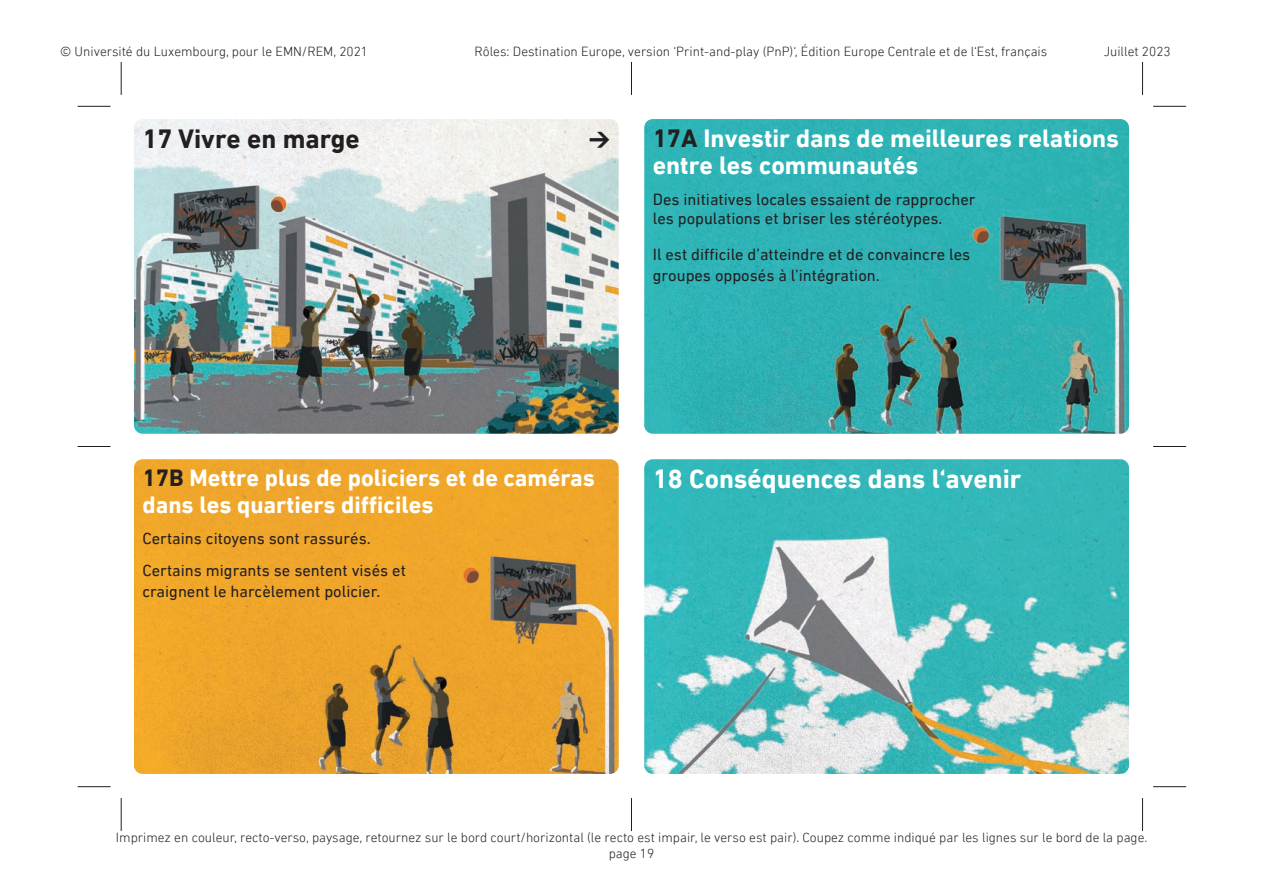
<style>
.page{position:relative;width:1263px;height:893px;background:#fff}
.page>*{position:absolute;margin:0;border:0;box-sizing:border-box;transform-origin:0 0}
.t1{font:700 27px "DIN Next LT Pro";color:#fff}
.t2{font:700 27px "DIN Next LT Pro";color:#231f20}
.t3{font:700 25.5px/27px "DIN Next LT Pro";color:#fff}
.t4{font:700 24px/27px "DIN Next LT Pro";color:#fff}
.t5{font:900 21px "DIN";color:#231f20}
.t6{font:16.5px/31.5px "DIN Next LT Pro";color:#231f20}
.t7{font:300 13.5px/16.2px "DIN Next LT Pro";color:#231f20;text-align:center}
.s1{color:#231f20}
</style>
<div class="page">
<img style="left:134px;top:119px;width:485px;height:315px">
<svg style="left:134px;top:459px;width:485px;height:315px;background:#e19e2e"></svg>
<svg style="left:644px;top:119px;width:485px;height:315px;background:#33aaac"></svg>
<svg style="left:644px;top:459px;width:485px;height:315px;background:#67c0c0"></svg>
<hr style="left:631px;top:62px;width:1px;height:33px;background:#231f20">
<hr style="left:631px;top:798px;width:1px;height:33px;background:#231f20">
<hr style="left:1142px;top:62px;width:1px;height:33px;background:#231f20">
<hr style="left:1142px;top:798px;width:1px;height:33px;background:#231f20">
<hr style="left:121px;top:62px;width:1px;height:33px;background:#231f20">
<hr style="left:78px;top:106px;width:33px;height:1px;background:#231f20">
<hr style="left:1153px;top:106px;width:33px;height:1px;background:#231f20">
<hr style="left:78px;top:446px;width:33px;height:1px;background:#231f20">
<hr style="left:1153px;top:446px;width:33px;height:1px;background:#231f20">
<hr style="left:78px;top:786px;width:33px;height:1px;background:#231f20">
<hr style="left:1153px;top:786px;width:33px;height:1px;background:#231f20">
<hr style="left:121px;top:798px;width:1px;height:33px;background:#231f20">
<p class="t7" style="left:60px;top:43px;width:310px">© Université du Luxembourg, pour le EMN/REM, 2021</p>
<p class="t7" style="left:475px;top:43px;width:574px">Rôles: Destination Europe, version ‘Print-and-play (PnP)‘, Édition Europe Centrale et de l‘Est, français</p>
<p class="t7" style="left:1104px;top:43px;width:68px">Juillet 2023</p>
<p class="t2" style="left:142px;top:123px;width:219px">17 Vivre en marge</p>
<p class="t5" style="left:589px;top:125px;width:23px">&gt;</p>
<p class="t3" style="left:653px;top:124px;width:468px"><span class="s1">17A</span> Investir dans de meilleures relations entre les communautés</p>
<p class="t6" style="left:653px;top:190px;width:324px;line-height:18.8px">Des initiatives locales essaient de rapprocher les populations et briser les stéréotypes.</p>
<p class="t6" style="left:653px;top:243px;width:319px;line-height:21px">Il est difficile d’atteindre et de convaincre les groupes opposés à l’intégration.</p>
<p class="t4" style="left:142px;top:464px;width:454px"><span class="s1">17B</span> Mettre plus de policiers et de caméras dans les quartiers difficiles</p>
<p class="t6" style="left:142px;top:523px;width:265px">Certains citoyens sont rassurés.<br>Certains migrants se sentent visés et</p>
<p class="t6" style="left:142px;top:575px;width:239px">craignent le harcèlement policier.</p>
<p class="t1" style="left:653px;top:463px;width:370px">18 Conséquences dans l‘avenir</p>
<p class="t7" style="left:116px;top:829px;width:1033px">Imprimez en couleur, recto-verso, paysage, retournez sur le bord court/horizontal (le recto est impair, le verso est pair). Coupez comme indiqué par les lignes sur le bord de la page. page 19</p>
</div>
